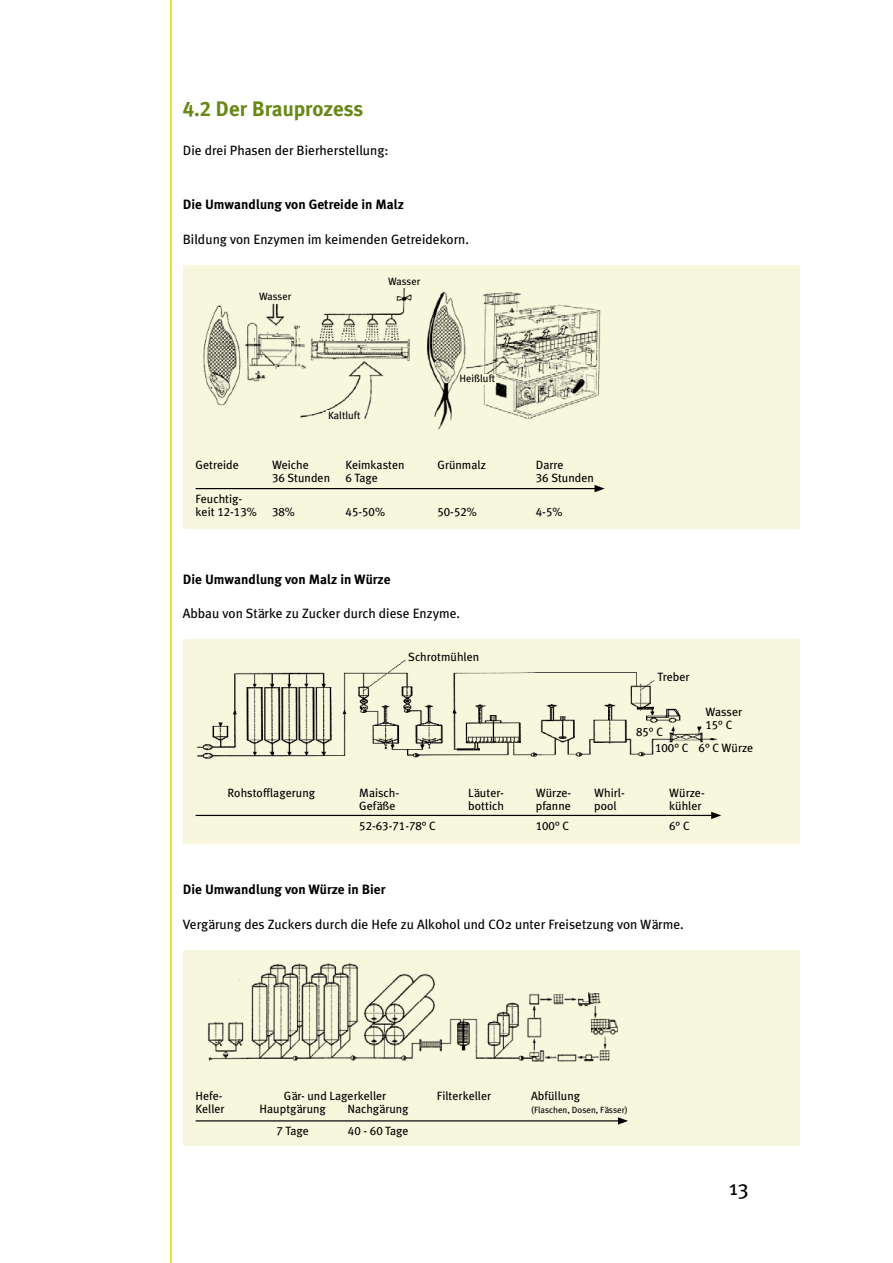
<style>
.page{position:relative;width:893px;height:1263px;background:#fff}
.page>*{position:absolute;margin:0;border:0;box-sizing:border-box;transform-origin:0 0}
.t1{font:700 21px "Meta Plus";color:#688816}
.t2{font:21px "Meta Plus";color:#000}
.t3{font:13.5px "Meta Plus";color:#000}
.t4{font:700 13.5px "Meta Plus";color:#000}
.t5{font:12px/13.2px "Meta Plus";color:#000}
.t6{font:12px "Meta Plus Book Caps";color:#000}
.t7{font:10.5px "Meta Plus";color:#000}
.t8{font:9px "Meta Plus";color:#000}
.s1{font-family:"Meta Plus Bold Caps";font-weight:400}
.s2{font-family:"Meta Plus Book Caps"}
.s3{font-family:"Meta Plus"}
</style>
<div class="page">
<hr style="left:170px;top:0;width:2px;height:1263px;background:#d3d80f">
<div style="left:183px;top:265px;width:616px;height:264px;background:#f7f7dd"></div>
<div style="left:183px;top:640px;width:616px;height:204px;background:#f7f7dd"></div>
<div style="left:183px;top:950px;width:616px;height:196px;background:#f7f7dd"></div>
<img style="left:203px;top:288px;width:398px;height:142px">
<div style="left:239px;top:291px;width:73px;height:11px;background:#f7f7dd"></div>
<div style="left:326px;top:410px;width:36px;height:11px;background:#f7f7dd"></div>
<div style="left:459px;top:374px;width:37px;height:11px;background:#f7f7dd"></div>
<hr style="left:196px;top:488px;width:401px;height:1px;background:#000">
<svg style="left:595px;top:485px;width:10px;height:7px"></svg>
<img style="left:196px;top:660px;width:522px;height:99px">
<div style="left:408px;top:652px;width:100px;height:10px;background:#f7f7dd"></div>
<div style="left:657px;top:672px;width:56px;height:10px;background:#f7f7dd"></div>
<hr style="left:196px;top:815px;width:517px;height:1px;background:#000">
<svg style="left:711px;top:812px;width:10px;height:7px"></svg>
<div style="left:705px;top:707px;width:56px;height:25px;background:#f7f7dd"></div>
<div style="left:636px;top:726px;width:31px;height:12px;background:#f7f7dd"></div>
<div style="left:655px;top:743px;width:36px;height:11px;background:#f7f7dd"></div>
<div style="left:699px;top:743px;width:56px;height:11px;background:#f7f7dd"></div>
<img style="left:208px;top:963px;width:410px;height:99px">
<hr style="left:196px;top:1120px;width:424px;height:1px;background:#000">
<svg style="left:618px;top:1117px;width:10px;height:7px"></svg>
<h1 class="t1" style="left:183px;top:97px;width:182px"><span class="s1">4.2</span> Der Brauprozess</h1>
<p class="t3" style="left:183px;top:143px;width:207px">Die drei Phasen der Bierherstellung:</p>
<p class="t4" style="left:183px;top:197px;width:223px">Die Umwandlung von Getreide in Malz</p>
<p class="t3" style="left:183px;top:231px;width:288px">Bildung von Enzymen im keimenden Getreidekorn.</p>
<p class="t7" style="left:259px;top:290px;width:34px">Wasser</p>
<p class="t7" style="left:388px;top:275px;width:34px">Wasser</p>
<p class="t7" style="left:328px;top:409px;width:34px">Kaltluft</p>
<p class="t7" style="left:459px;top:373px;width:37px">Heißluft</p>
<p class="t5" style="left:196px;top:458px;width:45px">Getreide</p>
<p class="t5" style="left:437px;top:458px;width:50px">Grünmalz</p>
<p class="t5" style="left:536px;top:458px;width:60px">Darre<br><span class="s2">36</span> Stunden</p>
<p class="t5" style="left:272px;top:458px;width:59px">Weiche<br><span class="s2">36</span> Stunden</p>
<p class="t5" style="left:345px;top:458px;width:61px">Keimkasten<br>6 Tage</p>
<p class="t5" style="left:196px;top:492px;width:63px">Feuchtig&shy;keit <span class="s2">12-13</span>%</p>
<p class="t6" style="left:272px;top:505px;width:24px">38<span class="s3">%</span></p>
<p class="t6" style="left:345px;top:505px;width:41px">45-50<span class="s3">%</span></p>
<p class="t6" style="left:437px;top:505px;width:41px">50-52<span class="s3">%</span></p>
<p class="t6" style="left:536px;top:505px;width:28px">4-5<span class="s3">%</span></p>
<p class="t4" style="left:183px;top:572px;width:209px">Die Umwandlung von Malz in Würze</p>
<p class="t3" style="left:183px;top:606px;width:279px">Abbau von Stärke zu Zucker durch diese Enzyme.</p>
<p class="t5" style="left:408px;top:650px;width:73px">Schrotmühlen</p>
<p class="t5" style="left:657px;top:670px;width:34px">Treber</p>
<p class="t5" style="left:705px;top:705px;width:38px">Wasser</p>
<p class="t6" style="left:705px;top:718px;width:28px">15<span class="s3">° C</span></p>
<p class="t6" style="left:636px;top:725px;width:28px">85<span class="s3">° C</span></p>
<p class="t5" style="left:655px;top:741px;width:100px"><span class="s2">100</span>° C <span class="s2">6</span>° C Würze</p>
<p class="t5" style="left:227px;top:786px;width:89px">Rohstofflagerung</p>
<p class="t5" style="left:359px;top:786px;width:41px">Maisch-<br>Gefäße</p>
<p class="t6" style="left:359px;top:819px;width:78px">52-63-71-78° <span class="s3">C</span></p>
<p class="t6" style="left:536px;top:819px;width:35px">100° <span class="s3">C</span></p>
<p class="t6" style="left:669px;top:819px;width:22px">6° <span class="s3">C</span></p>
<p class="t5" style="left:468px;top:786px;width:37px">Läuter&shy;bottich</p>
<p class="t5" style="left:536px;top:786px;width:37px">Würze&shy;pfanne</p>
<p class="t5" style="left:594px;top:786px;width:32px">Whirl&shy;pool</p>
<p class="t5" style="left:669px;top:786px;width:37px">Würze&shy;kühler</p>
<p class="t4" style="left:183px;top:882px;width:204px">Die Umwandlung von Würze in Bier</p>
<p class="t3" style="left:183px;top:916px;width:502px">Vergärung des Zuckers durch die Hefe zu Alkohol und CO2 unter Freisetzung von Wärme.</p>
<p class="t5" style="left:196px;top:1089px;width:31px">Hefe-<br>Keller</p>
<p class="t5" style="left:437px;top:1089px;width:56px">Filterkeller</p>
<p class="t5" style="left:531px;top:1089px;width:51px">Abfüllung</p>
<p class="t5" style="left:260px;top:1089px;width:128px;text-indent:24px">Gär- und Lagerkeller<br>Hauptgärung</p>
<p class="t5" style="left:277px;top:1124px;width:34px"><span class="s2">7</span> Tage</p>
<p class="t5" style="left:347px;top:1102px;width:63px">Nachgärung</p>
<p class="t6" style="left:348px;top:1124px;width:62px">40 - 60 <span class="s3">Tage</span></p>
<p class="t8" style="left:531px;top:1104px;width:98px">(Flaschen, Dosen, Fässer)</p>
<h1 class="t2" style="left:729px;top:1176px;width:21px">13</h1>
</div>
